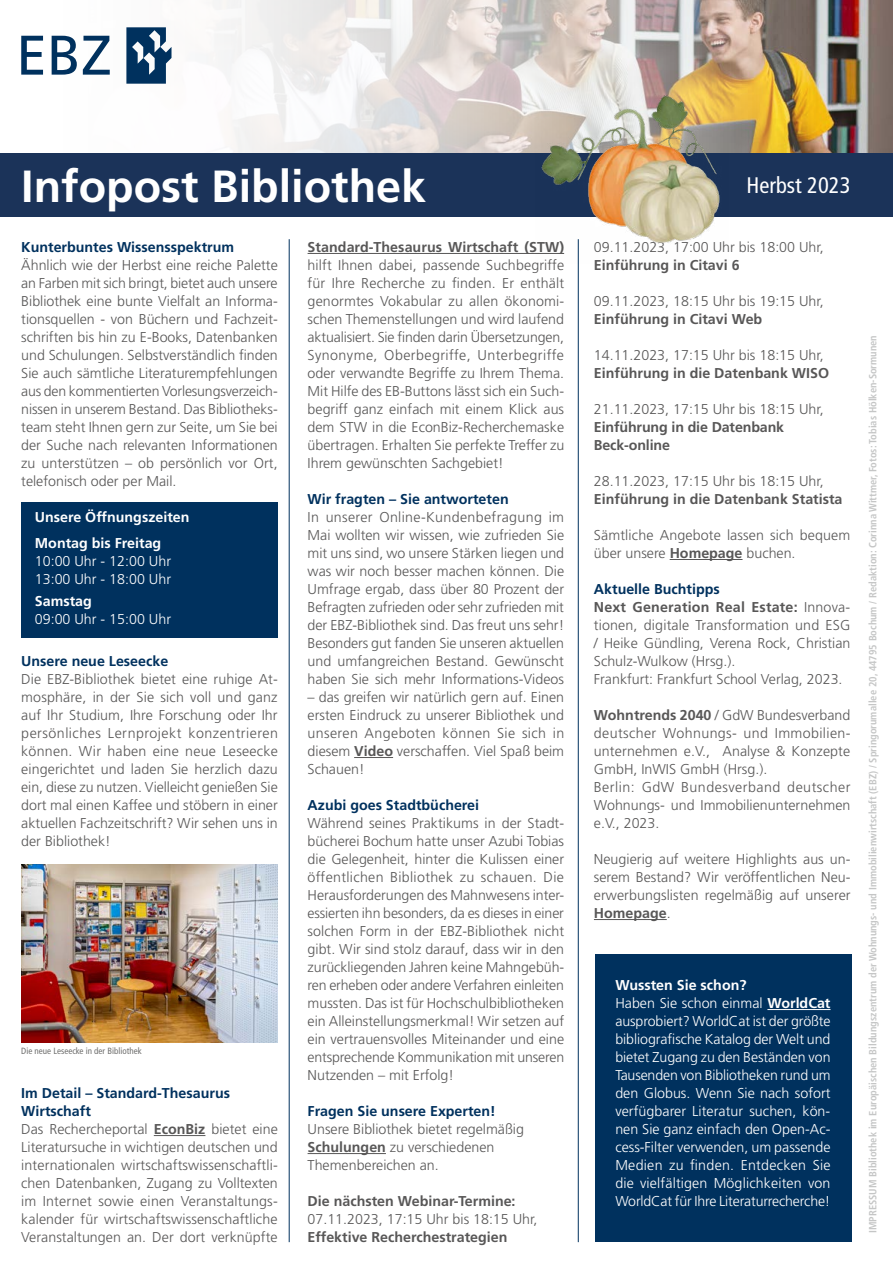
<style>
.page{position:relative;width:893px;height:1263px;background:#fff}
.page>*{position:absolute;margin:0;border:0;box-sizing:border-box;transform-origin:0 0}
.t1{font:700 45px "Frutiger LT Pro";color:#fff}
.t2{font:condensed 22.5px "Frutiger LT Std";color:#fff}
.t3{font:300 14.25px/18px "Frutiger LT Std";color:#585757;text-align:justify}
.t4{font:300 14.25px/18px "Frutiger LT Std";color:#fff}
.t5{font:700 14.25px/18px "Frutiger LT Pro";color:#585757}
.t6{font:700 14.25px/18px "Frutiger LT Pro";color:#00315e}
.t7{font:700 14.25px/26.5px "Frutiger LT Pro";color:#fff}
.t8{font:700 condensed 10.5px "Frutiger LT Std";color:#c5c6c6}
.t9{font:condensed 9px "Frutiger LT Std";color:#70706f}
.s1{font-family:"Frutiger LT Pro";font-weight:700}
.s2{color:#00315e}
.s3{font-family:"Frutiger LT Std";font-weight:300}
</style>
<div class="page">
<img style="left:64px;top:0;width:829px;height:153px">
<hr style="left:578px;top:239px;width:1px;height:1003px;background:#00315e">
<hr style="left:154px;top:1135px;width:51px;height:1px;background:#585757">
<hr style="left:308px;top:253px;width:256px;height:1px;background:#585757">
<hr style="left:354px;top:757px;width:39px;height:1px;background:#585757">
<hr style="left:308px;top:1153px;width:78px;height:1px;background:#585757">
<hr style="left:670px;top:559px;width:72px;height:1px;background:#585757">
<hr style="left:594px;top:919px;width:73px;height:1px;background:#585757">
<div style="left:21px;top:502px;width:257px;height:136px;background:#00315e"></div>
<div style="left:595px;top:954px;width:257px;height:287px;background:#00315e"></div>
<hr style="left:767px;top:1009px;width:63px;height:1px;background:#fff">
<hr style="left:289px;top:239px;width:1px;height:1003px;background:#00315e">
<img style="left:21px;top:864px;width:257px;height:178px">
<svg style="left:126px;top:27px;width:45px;height:57px"></svg>
<svg style="left:21px;top:36px;width:89px;height:39px"></svg>
<div style="left:0;top:153px;width:893px;height:64px;background:#1b3359"></div>
<img style="left:536px;top:70px;width:193px;height:193px">
<h1 class="t1" style="left:21px;top:160px;width:407px">Infopost Bibliothek</h1>
<h2 class="t2" style="left:746px;top:172px;width:105px">Herbst 2023</h2>
<p class="t6" style="left:21px;top:238px;width:214px">Kunterbuntes Wissensspektrum</p>
<p class="t3" style="left:21px;top:256px;width:258px">Ähnlich wie der Herbst eine reiche Palette an Farben mit sich bringt, bietet auch unsere Bibliothek eine bunte Vielfalt an Informa&shy;tionsquellen - von Büchern und Fachzeit&shy;schriften bis hin zu E-Books, Datenbanken und Schulungen. Selbstverständlich finden Sie auch sämtliche Literaturempfehlungen aus den kommentierten Vorlesungsverzeich&shy;nissen in unserem Bestand. Das Bibliotheks&shy;team steht Ihnen gern zur Seite, um Sie bei der Suche nach relevanten Informationen zu unterstützen – ob persönlich vor Ort, telefonisch oder per Mail.</p>
<p class="t7" style="left:35px;top:503px;width:156px">Unsere Öffnungszeiten<br>Montag bis Freitag</p>
<p class="t4" style="left:35px;top:552px;width:138px">10:00 Uhr - 12:00 Uhr<br>13:00 Uhr - 18:00 Uhr</p>
<p class="t7" style="left:35px;top:588px;width:59px">Samstag</p>
<p class="t4" style="left:35px;top:611px;width:138px">09:00 Uhr - 15:00 Uhr</p>
<p class="t6" style="left:21px;top:652px;width:149px">Unsere neue Leseecke</p>
<p class="t3" style="left:21px;top:670px;width:258px">Die EBZ-Bibliothek bietet eine ruhige At&shy;mosphäre, in der Sie sich voll und ganz auf Ihr Studium, Ihre Forschung oder Ihr persönliches Lernprojekt konzentrieren können. Wir haben eine neue Leseecke eingerichtet und laden Sie herzlich dazu ein, diese zu nutzen. Vielleicht genießen Sie dort mal einen Kaffee und stöbern in einer aktuellen Fachzeitschrift? Wir sehen uns in der Bibliothek!</p>
<p class="t9" style="left:21px;top:1045px;width:122px">Die neue Leseecke in der Bibliothek</p>
<p class="t6" style="left:21px;top:1084px;width:210px">Im Detail – Standard-Thesaurus<br>Wirtschaft</p>
<p class="t3" style="left:21px;top:1120px;width:258px">Das Rechercheportal <span class="s1">EconBiz</span> bietet eine Literatursuche in wichtigen deutschen und internationalen wirtschaftswissenschaftli&shy;chen Datenbanken, Zugang zu Volltexten im Internet sowie einen Veranstaltungs&shy;kalender für wirtschaftswissenschaftliche Veranstaltungen an. Der dort verknüpfte</p>
<p class="t5" style="left:308px;top:238px;width:258px">Standard-Thesaurus Wirtschaft (STW)</p>
<p class="t3" style="left:308px;top:256px;width:258px">hilft Ihnen dabei, passende Suchbegriffe für Ihre Recherche zu finden. Er enthält genormtes Vokabular zu allen ökonomi&shy;schen Themenstellungen und wird laufend aktualisiert. Sie finden darin Übersetzungen, Synonyme, Oberbegriffe, Unterbegriffe oder verwandte Begriffe zu Ihrem Thema.<br>Mit Hilfe des EB-Buttons lässt sich ein Such&shy;begriff ganz einfach mit einem Klick aus dem STW in die EconBiz-Recherchemaske übertragen. Erhalten Sie perfekte Treffer zu Ihrem gewünschten Sachgebiet!</p>
<p class="t6" style="left:308px;top:490px;width:203px">Wir fragten – Sie antworteten</p>
<p class="t3" style="left:308px;top:508px;width:258px">In unserer Online-Kundenbefragung im Mai wollten wir wissen, wie zufrieden Sie mit uns sind, wo unsere Stärken liegen und was wir noch besser machen können. Die Umfrage ergab, dass über 80 Prozent der Befragten zufrieden oder sehr zufrieden mit der EBZ-Bibliothek sind. Das freut uns sehr!<br>Besonders gut fanden Sie unseren aktuellen und umfangreichen Bestand. Gewünscht haben Sie sich mehr Informations-Videos</p>
<p class="t3" style="left:308px;top:688px;width:258px">– das greifen wir natürlich gern auf. Einen ersten Eindruck zu unserer Bibliothek und unseren Angeboten können Sie sich in diesem <span class="s1">Video</span> verschaffen. Viel Spaß beim Schauen!</p>
<p class="t6" style="left:308px;top:796px;width:173px">Azubi goes Stadtbücherei</p>
<p class="t3" style="left:308px;top:814px;width:258px">Während seines Praktikums in der Stadt&shy;bücherei Bochum hatte unser Azubi Tobias die Gelegenheit, hinter die Kulissen einer öffentlichen Bibliothek zu schauen. Die Herausforderungen des Mahnwesens inter&shy;essierten ihn besonders, da es dieses in einer solchen Form in der EBZ-Bibliothek nicht gibt. Wir sind stolz darauf, dass wir in den zurückliegenden Jahren keine Mahngebüh&shy;ren erheben oder andere Verfahren einleiten mussten. Das ist für Hochschulbibliotheken ein Alleinstellungsmerkmal! Wir setzen auf ein vertrauensvolles Miteinander und eine entsprechende Kommunikation mit unseren Nutzenden – mit Erfolg!</p>
<p class="t6" style="left:308px;top:1102px;width:190px">Fragen Sie unsere Experten!</p>
<p class="t3" style="left:308px;top:1120px;width:218px;text-align:left">Unsere Bibliothek bietet regelmäßig<br><span class="s1">Schulungen</span> zu verschiedenen<br>Themenbereichen an.</p>
<p class="t5" style="left:308px;top:1192px;width:210px">Die nächsten Webinar-Termine:</p>
<p class="t3" style="left:308px;top:1210px;width:232px">07.11.2023, 17:15 Uhr bis 18:15 Uhr,</p>
<p class="t5" style="left:308px;top:1228px;width:201px">Effektive Recherchestrategien</p>
<p class="t3" style="left:594px;top:238px;width:232px">09.11.2023, 17:00 Uhr bis 18:00 Uhr,</p>
<p class="t5" style="left:594px;top:256px;width:147px">Einführung in Citavi 6</p>
<p class="t3" style="left:594px;top:292px;width:232px">09.11.2023, 18:15 Uhr bis 19:15 Uhr,</p>
<p class="t5" style="left:594px;top:310px;width:170px">Einführung in Citavi Web</p>
<p class="t3" style="left:594px;top:346px;width:232px">14.11.2023, 17:15 Uhr bis 18:15 Uhr,</p>
<p class="t5" style="left:594px;top:364px;width:237px">Einführung in die Datenbank WISO</p>
<p class="t3" style="left:594px;top:400px;width:232px">21.11.2023, 17:15 Uhr bis 18:15 Uhr,</p>
<p class="t5" style="left:594px;top:418px;width:192px">Einführung in die Datenbank<br>Beck-online</p>
<p class="t3" style="left:594px;top:472px;width:232px">28.11.2023, 17:15 Uhr bis 18:15 Uhr,</p>
<p class="t5" style="left:594px;top:490px;width:250px">Einführung in die Datenbank Statista</p>
<p class="t3" style="left:594px;top:526px;width:258px">Sämtliche Angebote lassen sich bequem über unsere <span class="s1">Homepage</span> buchen.</p>
<p class="t5" style="left:594px;top:580px;width:258px"><span class="s2">Aktuelle Buchtipps<br></span>Next Generation Real Estate: <span class="s3">Innova-</span></p>
<p class="t3" style="left:594px;top:616px;width:258px;text-align:left">tionen, digitale Transformation und ESG / Heike Gündling, Verena Rock, Christian Schulz-Wulkow (Hrsg.).<br>Frankfurt: Frankfurt School Verlag, 2023.</p>
<p class="t3" style="left:594px;top:706px;width:258px;text-align:left"><span class="s1">Wohntrends 2040</span> / GdW Bundesverband deutscher Wohnungs- und Immobilien&shy;unternehmen e.V., Analyse &amp; Konzepte<br>GmbH, InWIS GmbH (Hrsg.).<br>Berlin: GdW Bundesverband deutscher<br>Wohnungs- und Immobilienunternehmen e.V., 2023.</p>
<p class="t3" style="left:594px;top:850px;width:258px">Neugierig auf weitere Highlights aus un&shy;serem Bestand? Wir veröffentlichen Neu&shy;erwerbungslisten regelmäßig auf unserer</p>
<p class="t5" style="left:594px;top:904px;width:78px">Homepage<span class="s3">.</span></p>
<p class="t7" style="left:615px;top:972px;width:133px">Wussten Sie schon?</p>
<p class="t4" style="left:615px;top:994px;width:217px;text-align:justify">Haben Sie schon einmal <span class="s1">WorldCat </span>ausprobiert? WorldCat ist der größte bibliografische Katalog der Welt und bietet Zugang zu den Beständen von Tausenden von Bibliotheken rund um den Globus. Wenn Sie nach sofort verfügbarer Literatur suchen, kön&shy;nen Sie ganz einfach den Open-Ac&shy;cess-Filter verwenden, um passende Medien zu finden. Entdecken Sie die vielfältigen Möglichkeiten von WorldCat für Ihre Literaturrecherche!</p>
<p class="t8" style="left:867px;top:1233px;width:900px;rotate:-90deg">IMPRESSUM Bibliothek im Europäischen Bildungszentrum der Wohnungs- und Immobilienwirtschaft (EBZ) / Springorumallee 20, 44795 Bochum / Redaktion: Corinna Wittmer, Fotos: Tobias Hölken-Sormunen</p>
</div>
